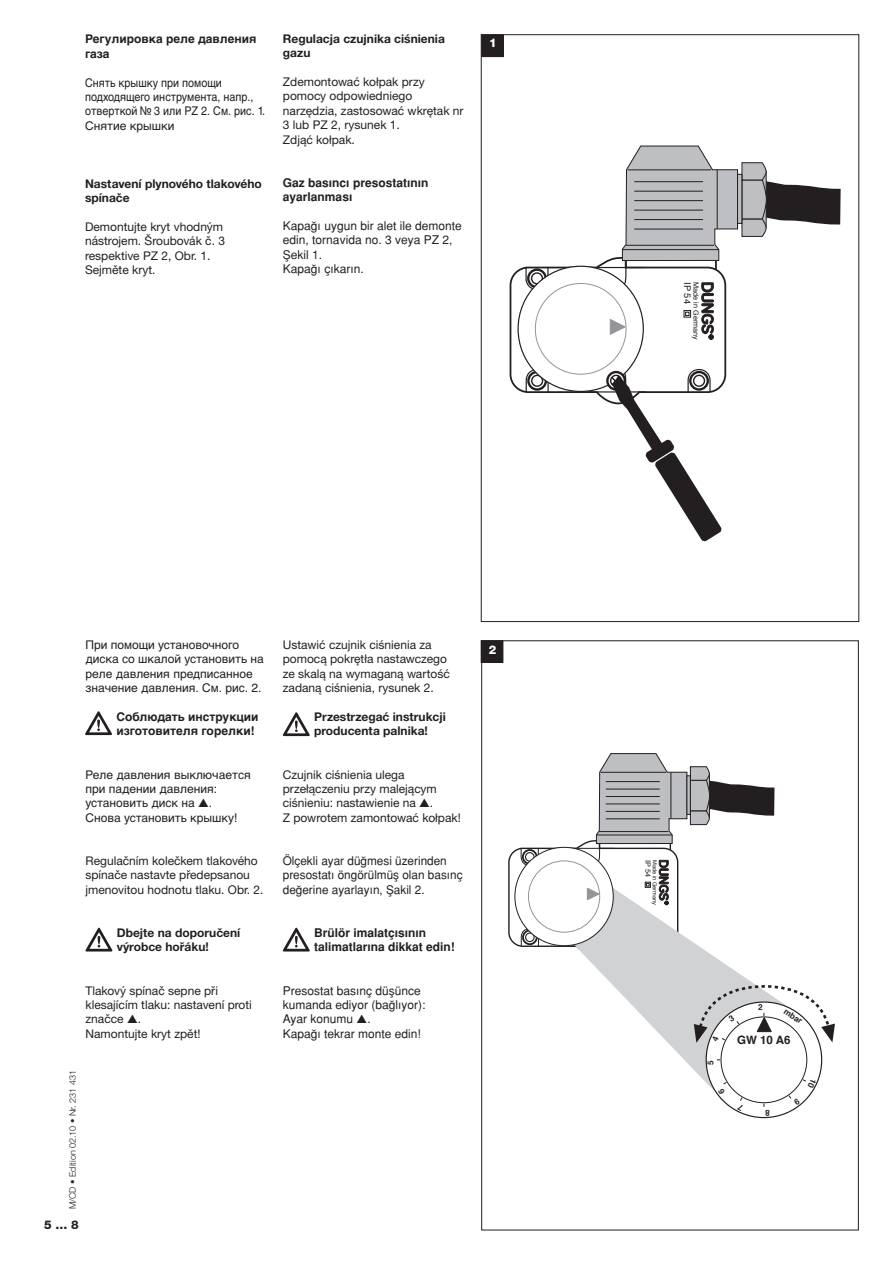
<style>
.page{position:relative;width:893px;height:1263px;background:#fff}
.page>*{position:absolute;margin:0;border:0;box-sizing:border-box;transform-origin:0 0}
.t1{font:12px/14.4px "Helvetica Neue CE";color:#231f20}
.t2{font:12px/14.4px "Pannonica";color:#231f20}
.t3{font:12px/14.4px "Helvetica Cyr Upright";color:#231f20}
.t4{font:700 12px/14.4px "Helvetica Neue CE";color:#231f20}
.t5{font:12px/14.4px "Helvetica Cyr Upright";color:#231f20;scale:.9 1}
.t6{font:700 12px/14.4px "Pannonica";color:#231f20}
.t7{font:700 12px/14.4px "Helvetica Cyr";color:#231f20}
.t8{font:800 12px "Helvetica Neue LT Std";color:#231f20}
.t9{font:800 12px "Helvetica Neue LT Std";color:#fff}
.t10{font:700 11.55px "Helvetica";color:#231f20}
.t11{font:9.3px "Helvetica";color:#231f20}
.t12{font:300 9px "Helvetica Neue LT Std";color:#231f20}
.t13{font:700 8.25px "Helvetica";color:#231f20}
.t14{font:7.35px "Helvetica";color:#231f20}
.t15{font:7.2px "Helvetica";color:#231f20}
.t16{font:5.7px "Helvetica";color:#231f20}
</style>
<div class="page">
<div style="left:481px;top:641px;width:22px;height:21px;background:#231f20"></div>
<div style="left:481px;top:640px;width:22px;height:23px;border:1px solid #231f20"></div>
<svg style="left:85px;top:711px;width:27px;height:24px"></svg>
<svg style="left:283px;top:712px;width:27px;height:24px"></svg>
<svg style="left:85px;top:928px;width:27px;height:23px"></svg>
<svg style="left:283px;top:928px;width:27px;height:23px"></svg>
<div style="left:482px;top:35px;width:21px;height:22px;background:#231f20"></div>
<div style="left:481px;top:35px;width:23px;height:22px;border:1px solid #231f20"></div>
<svg style="left:509px;top:145px;width:332px;height:397px"></svg>
<svg style="left:737px;top:174px;width:5px;height:50px"></svg>
<svg style="left:585px;top:956px;width:169px;height:114px;fill:#d1d2d4"></svg>
<svg style="left:508px;top:753px;width:267px;height:203px"></svg>
<svg style="left:687px;top:775px;width:4px;height:40px"></svg>
<svg style="left:694px;top:984px;width:141px;height:127px"></svg>
<p class="t7" style="left:85px;top:32px;width:173px">Регулировка реле давления газа</p>
<p class="t5" style="left:85px;top:75px;width:202px">Снять крышку при помощи подходящего инструмента, напр., отверткой № 3 или PZ 2. См. рис. 1.<br>Снятие крышки</p>
<p class="t4" style="left:85px;top:176px;width:178px">Nastavení plynového tlakového spínače</p>
<p class="t1" style="left:85px;top:219px;width:142px">Demontujte kryt vhodným nástrojem. Šroubovák č. 3 respektive PZ 2, Obr. 1.<br>Sejměte kryt.</p>
<p class="t4" style="left:283px;top:32px;width:163px">Regulacja czujnika ciśnienia gazu</p>
<p class="t1" style="left:283px;top:75px;width:182px">Zdemontować kołpak przy pomocy odpowiedniego narzędzia, zastosować wkrętak nr<br>3 lub PZ 2, rysunek 1.<br>Zdjąć kołpak.</p>
<p class="t6" style="left:283px;top:175px;width:147px">Gaz basıncı presostatının ayarlanması</p>
<p class="t2" style="left:283px;top:219px;width:180px">Kapaπı uygun bir alet ile demonte edin, tornavida no. 3 veya PZ 2,<br>Ωekil 1.<br>Kapaπı çıkarın.</p>
<p class="t9" style="left:489px;top:36px;width:9px">1</p>
<p class="t3" style="left:85px;top:638px;width:180px">При помощи установочного диска со шкалой установить на реле давления предписанное значение давления. См. рис. 2.</p>
<p class="t7" style="left:116px;top:709px;width:144px">Соблюдать инструкции изготовителя горелки!</p>
<p class="t3" style="left:85px;top:767px;width:167px">Реле давления выключается при падении давления: установить диск на ▲.<br>Снова установить крышку!</p>
<p class="t1" style="left:85px;top:854px;width:180px">Regulačním kolečkem tlakového spínače nastavte předepsanou jmenovitou hodnotu tlaku. Obr. 2.</p>
<p class="t4" style="left:117px;top:926px;width:125px">Dbejte na doporučení výrobce hořáku!</p>
<p class="t1" style="left:85px;top:983px;width:168px">Tlakový spínač sepne při klesajícím tlaku: nastavení proti značce ▲.<br>Namontujte kryt zpět!</p>
<p class="t12" style="left:67px;top:1209px;width:141px;rotate:-90deg">M/CD • Edition 02.10 • Nr. 231 431</p>
<p class="t8" style="left:44px;top:1217px;width:36px">5 … 8</p>
<p class="t1" style="left:283px;top:638px;width:169px">Ustawić czujnik ciśnienia za pomocą pokrętła nastawczego ze skalą na wymaganą wartość zadaną ciśnienia, rysunek 2.</p>
<p class="t4" style="left:314px;top:710px;width:133px">Przestrzegać instrukcji producenta palnika!</p>
<p class="t1" style="left:283px;top:767px;width:179px">Czujnik ciśnienia ulega przełączeniu przy malejącym ciśnieniu: nastawienie na ▲.<br>Z powrotem zamontować kołpak!</p>
<p class="t2" style="left:283px;top:853px;width:181px">Ölçekli ayar düπmesi üzerinden presostatı öngörülmüµ olan basınç deπerine ayarlayın, Ωakil 2.</p>
<p class="t6" style="left:314px;top:926px;width:142px">Brülör imalatçısının talimatlarına dikkat edin!</p>
<p class="t2" style="left:283px;top:983px;width:144px">Presostat basınç düµünce kumanda ediyor (baπlıyor):<br>Ayar konumu ▲.<br>Kapaπı tekrar monte edin!</p>
<p class="t9" style="left:489px;top:643px;width:9px">2</p>
<p class="t11" style="left:695px;top:282px;width:23px;rotate:90deg">IP 54</p>
<p class="t15" style="left:702px;top:282px;width:59px;rotate:90deg">Made in Germany</p>
<p class="t14" style="left:654px;top:860px;width:18px;rotate:90deg">IP 54</p>
<p class="t16" style="left:660px;top:860px;width:47px;rotate:90deg">Made in Germany</p>
<p class="t13" style="left:703px;top:1065px;width:6px;rotate:-90deg">5</p>
<p class="t13" style="left:758px;top:1000px;width:6px">2</p>
<p class="t13" style="left:788px;top:1005px;width:22px;rotate:32deg">mbar</p>
<p class="t10" style="left:737px;top:1029px;width:55px">GW 10 A6</p>
<p class="t13" style="left:770px;top:1120px;width:6px;rotate:-180deg">8</p>
</div>
